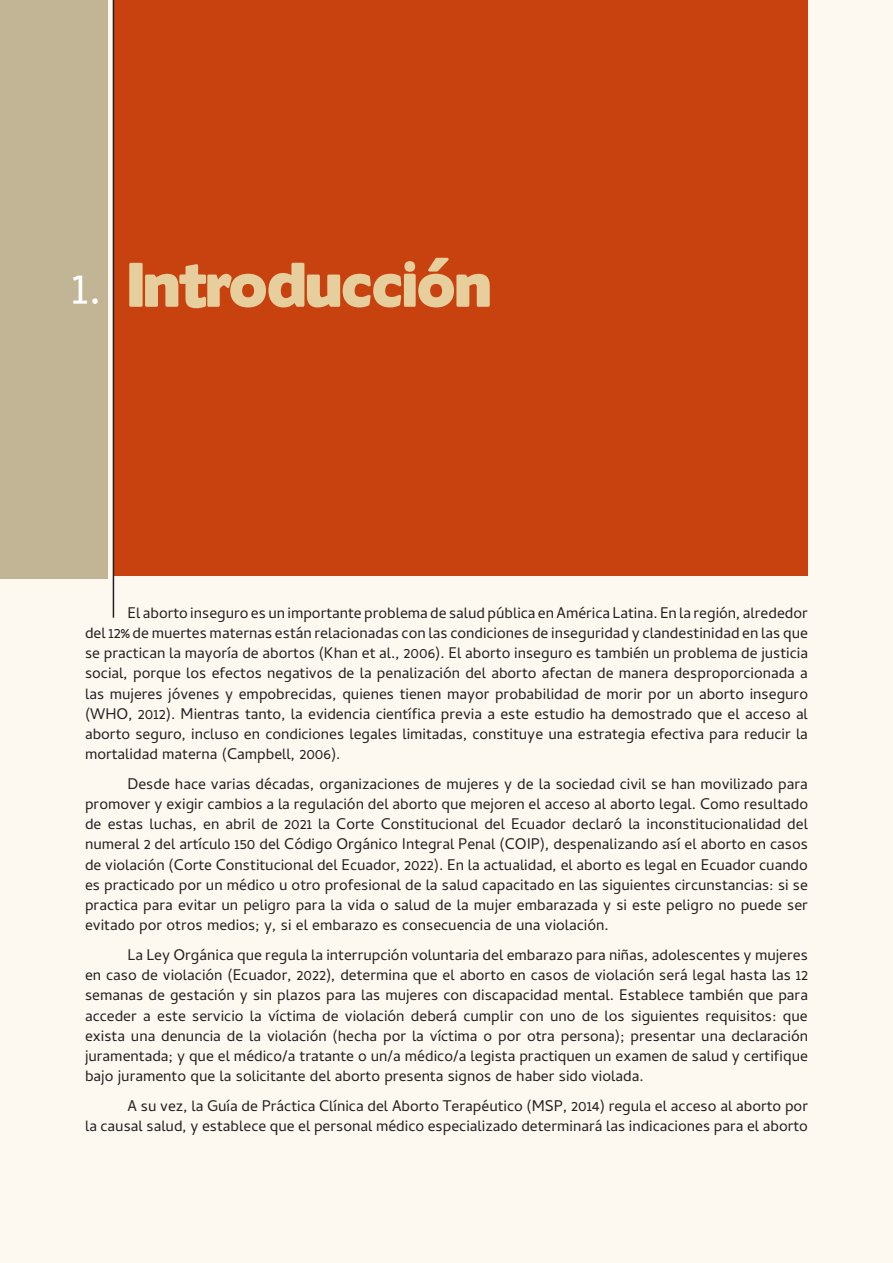
<style>
.page{position:relative;width:893px;height:1263px;background:#fef9f0}
.page>*{position:absolute;margin:0;border:0;box-sizing:border-box;transform-origin:0 0}
.TEXTO_CORRIDO{font:61.5px "Cambay Devanagari";color:#fff}
.TITULOS{font:56.1px "Boris Black Bloxx";color:#e6cf9d}
.TEXTO_CORRIDO-2{font:19.5px/20.1px "Cambay Devanagari";color:#231f20;text-align:justify}
</style>
<div class="page">
<div style="left:114px;top:0;width:694px;height:576px;background:#c7420e"></div>
<div style="left:0;top:0;width:107px;height:579px;background:#c1b595"></div>
<hr style="left:113px;top:0;width:1px;height:618px;background:#231f20">
<p class="TEXTO_CORRIDO" style="left:72px;top:257px;width:32px">1.</p>
<p class="TITULOS" style="left:128px;top:242px;width:364px">Introducción</p>
<p class="TEXTO_CORRIDO-2" style="left:85px;top:605px;width:724px;text-indent:43px">El aborto inseguro es un importante problema de salud pública en América Latina. En la región, alrededor del 12% de muertes maternas están relacionadas con las condiciones de inseguridad y clandestinidad en las que se practican la mayoría de abortos (Khan et al., 2006). El aborto inseguro es también un problema de justicia social, porque los efectos negativos de la penalización del aborto afectan de manera desproporcionada a las mujeres jóvenes y empobrecidas, quienes tienen mayor probabilidad de morir por un aborto inseguro (WHO, 2012). Mientras tanto, la evidencia científica previa a este estudio ha demostrado que el acceso al aborto seguro, incluso en condiciones legales limitadas, constituye una estrategia efectiva para reducir la mortalidad materna (Campbell, 2006).</p>
<p class="TEXTO_CORRIDO-2" style="left:85px;top:776px;width:724px;text-indent:43px">Desde hace varias décadas, organizaciones de mujeres y de la sociedad civil se han movilizado para promover y exigir cambios a la regulación del aborto que mejoren el acceso al aborto legal. Como resultado de estas luchas, en abril de 2021 la Corte Constitucional del Ecuador declaró la inconstitucionalidad del numeral 2 del artículo 150 del Código Orgánico Integral Penal (COIP), despenalizando así el aborto en casos de violación (Corte Constitucional del Ecuador, 2022). En la actualidad, el aborto es legal en Ecuador cuando es practicado por un médico u otro profesional de la salud capacitado en las siguientes circunstancias: si se practica para evitar un peligro para la vida o salud de la mujer embarazada y si este peligro no puede ser evitado por otros medios; y, si el embarazo es consecuencia de una violación.</p>
<p class="TEXTO_CORRIDO-2" style="left:85px;top:947px;width:724px;text-indent:43px">La Ley Orgánica que regula la interrupción voluntaria del embarazo para niñas, adolescentes y mujeres en caso de violación (Ecuador, 2022), determina que el aborto en casos de violación será legal hasta las 12 semanas de gestación y sin plazos para las mujeres con discapacidad mental. Establece también que para acceder a este servicio la víctima de violación deberá cumplir con uno de los siguientes requisitos: que exista una denuncia de la violación (hecha por la víctima o por otra persona); presentar una declaración juramentada; y que el médico/a tratante o un/a médico/a legista practiquen un examen de salud y certifique bajo juramento que la solicitante del aborto presenta signos de haber sido violada.</p>
<p class="TEXTO_CORRIDO-2" style="left:85px;top:1098px;width:724px;text-align:right">A su vez, la Guía de Práctica Clínica del Aborto Terapéutico (MSP, 2014) regula el acceso al aborto por<br>la causal salud, y establece que el personal médico especializado determinará las indicaciones para el aborto</p>
</div>
